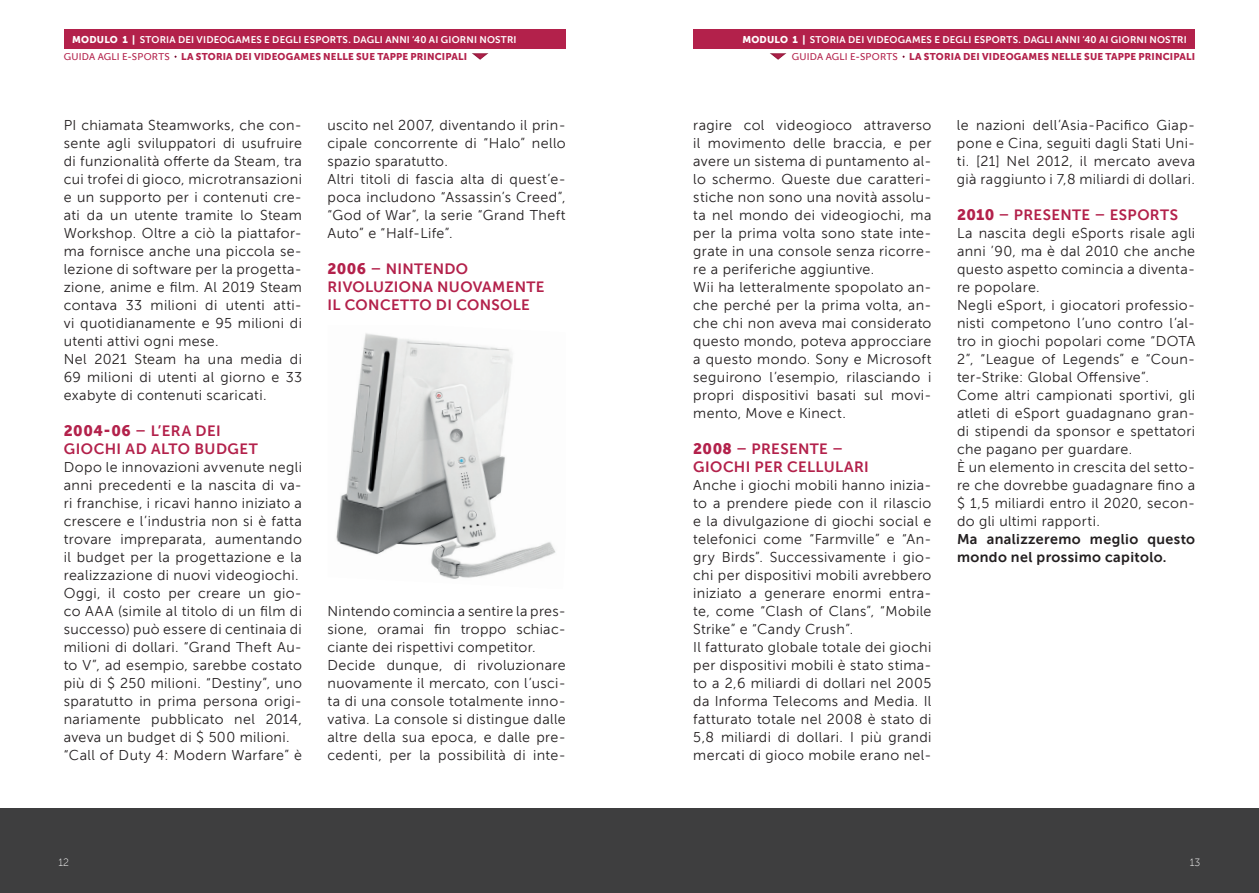
<style>
.page{position:relative;width:1259px;height:893px;background:#fff}
.page>*{position:absolute;margin:0;border:0;box-sizing:border-box;transform-origin:0 0}
.t1{font:15px/18px "Museo Sans 700";letter-spacing:.025em;color:#b3214b}
.t2{font:14.25px/18px "Museo Sans 300";letter-spacing:.025em;color:#231f20}
.t3{font:14.25px/18px "Museo Sans 700";letter-spacing:.03em;color:#231f20}
.t4{font:10.5px "Museo Sans 100";color:#fff}
.t5{font:9.75px "Museo Sans 700";letter-spacing:.02em;color:#fff}
.t6{font:9.75px "Museo Sans 900";letter-spacing:.02em;color:#b3214b}
.s1{font-family:"Museo Sans 900"}
.s2{font-family:"Museo Sans 500"}
</style>
<div class="page">
<img style="left:336px;top:333px;width:220px;height:246px">
<div style="left:471px;top:52px;width:19px;height:10px;background:#231f20;opacity:.4"></div>
<div style="left:64px;top:30px;width:502px;height:19px;background:#b3214b"></div>
<div style="left:768px;top:52px;width:20px;height:10px;background:#231f20;opacity:.4"></div>
<div style="left:693px;top:30px;width:502px;height:19px;background:#b3214b"></div>
<div style="left:0;top:808px;width:1259px;height:85px;background:#3e3e3f"></div>
<p class="t5" style="left:72px;top:34px;width:446px"><span class="s1">MODULO 1 |</span> STORIA DEI VIDEOGAMES E DEGLI ESPORTS. DAGLI ANNI ‘40 AI GIORNI NOSTRI</p>
<p class="t6" style="left:64px;top:51px;width:405px"><span class="s2">GUIDA AGLI E-SPORTS</span> LA STORIA DEI VIDEOGAMES NELLE SUE TAPPE PRINCIPALI</p>
<p class="t2" style="left:64px;top:116px;width:240px">PI chiamata Steamworks, che con&shy;sente agli sviluppatori di usufruire di funzionalità offerte da Steam, tra cui trofei di gioco, microtransazioni e un supporto per i contenuti cre&shy;ati da un utente tramite lo Steam Workshop. Oltre a ciò la piattafor&shy;ma fornisce anche una piccola se&shy;lezione di software per la progetta&shy;zione, anime e film. Al 2019 Steam contava 33 milioni di utenti atti&shy;vi quotidianamente e 95 milioni di utenti attivi ogni mese.<br>Nel 2021 Steam ha una media di 69 milioni di utenti al giorno e 33 exabyte di contenuti scaricati.</p>
<p class="t1" style="left:64px;top:422px;width:196px"><span class="s1">2004-06</span> – L’ERA DEI<br>GIOCHI AD ALTO BUDGET</p>
<p class="t2" style="left:64px;top:458px;width:240px">Dopo le innovazioni avvenute negli anni precedenti e la nascita di va&shy;ri franchise, i ricavi hanno iniziato a crescere e l’industria non si è fatta trovare impreparata, aumentando il budget per la progettazione e la realizzazione di nuovi videogiochi.<br>Oggi, il costo per creare un gio&shy;co AAA (simile al titolo di un film di successo) può essere di centinaia di milioni di dollari. “Grand Theft Au&shy;to V”, ad esempio, sarebbe costato più di $ 250 milioni. “Destiny”, uno sparatutto in prima persona origi&shy;nariamente pubblicato nel 2014, aveva un budget di $ 500 milioni. “Call of Duty 4: Modern Warfare” è</p>
<p class="t2" style="left:327px;top:116px;width:240px">uscito nel 2007, diventando il prin&shy;cipale concorrente di “Halo” nello spazio sparatutto.<br>Altri titoli di fascia alta di quest’e&shy;poca includono “Assassin’s Creed”, “God of War”, la serie “Grand Theft<br>Auto” e “Half-Life”.</p>
<p class="t1" style="left:327px;top:260px;width:218px"><span class="s1">2006</span> – NINTENDO<br>RIVOLUZIONA NUOVAMENTE<br>IL CONCETTO DI CONSOLE</p>
<p class="t2" style="left:327px;top:602px;width:240px">Nintendo comincia a sentire la pres&shy;sione, oramai fin troppo schiac&shy;ciante dei rispettivi competitor.<br>Decide dunque, di rivoluzionare nuovamente il mercato, con l’usci&shy;ta di una console totalmente inno&shy;vativa. La console si distingue dalle altre della sua epoca, e dalle pre&shy;cedenti, per la possibilità di inte-</p>
<p class="t5" style="left:742px;top:34px;width:446px"><span class="s1">MODULO 1 |</span> STORIA DEI VIDEOGAMES E DEGLI ESPORTS. DAGLI ANNI ‘40 AI GIORNI NOSTRI</p>
<p class="t6" style="left:792px;top:51px;width:405px"><span class="s2">GUIDA AGLI E-SPORTS</span> LA STORIA DEI VIDEOGAMES NELLE SUE TAPPE PRINCIPALI</p>
<p class="t2" style="left:693px;top:116px;width:240px">ragire col videogioco attraverso il movimento delle braccia, e per avere un sistema di puntamento al&shy;lo schermo. Queste due caratteri&shy;stiche non sono una novità assolu&shy;ta nel mondo dei videogiochi, ma per la prima volta sono state inte&shy;grate in una console senza ricorre&shy;re a periferiche aggiuntive.<br>Wii ha letteralmente spopolato an&shy;che perché per la prima volta, an&shy;che chi non aveva mai considerato questo mondo, poteva approcciare a questo mondo. Sony e Microsoft seguirono l’esempio, rilasciando i propri dispositivi basati sul movi&shy;mento, Move e Kinect.</p>
<p class="t1" style="left:693px;top:440px;width:177px"><span class="s1">2008</span> – PRESENTE –<br>GIOCHI PER CELLULARI</p>
<p class="t2" style="left:693px;top:476px;width:240px">Anche i giochi mobili hanno inizia&shy;to a prendere piede con il rilascio e la divulgazione di giochi social e telefonici come “Farmville” e “An&shy;gry Birds”. Successivamente i gio&shy;chi per dispositivi mobili avrebbero iniziato a generare enormi entra&shy;te, come “Clash of Clans”, “Mobile Strike” e “Candy Crush”.<br>Il fatturato globale totale dei giochi per dispositivi mobili è stato stima&shy;to a 2,6 miliardi di dollari nel 2005 da Informa Telecoms and Media. Il fatturato totale nel 2008 è stato di 5,8 miliardi di dollari. I più grandi mercati di gioco mobile erano nel-</p>
<p class="t2" style="left:957px;top:116px;width:240px;text-align:justify">le nazioni dell’Asia-Pacifico Giap&shy;pone e Cina, seguiti dagli Stati Uni&shy;ti. [21] Nel 2012, il mercato aveva già raggiunto i 7,8 miliardi di dollari.</p>
<p class="t1" style="left:957px;top:206px;width:223px"><span class="s1">2010</span> – PRESENTE – ESPORTS</p>
<p class="t2" style="left:957px;top:224px;width:240px">La nascita degli eSports risale agli anni ’90, ma è dal 2010 che anche questo aspetto comincia a diventa&shy;re popolare.<br>Negli eSport, i giocatori professio&shy;nisti competono l’uno contro l’al&shy;tro in giochi popolari come “DOTA<br>2”, “League of Legends” e “Coun&shy;ter-Strike: Global Offensive”.<br>Come altri campionati sportivi, gli atleti di eSport guadagnano gran&shy;di stipendi da sponsor e spettatori che pagano per guardare.<br>È un elemento in crescita del setto&shy;re che dovrebbe guadagnare fino a $ 1,5 miliardi entro il 2020, secon&shy;do gli ultimi rapporti.</p>
<p class="t3" style="left:957px;top:530px;width:240px">Ma analizzeremo meglio questo mondo nel prossimo capitolo.</p>
<p class="t4" style="left:59px;top:857px;width:12px">12</p>
<p class="t4" style="left:1190px;top:857px;width:12px">13</p>
</div>
